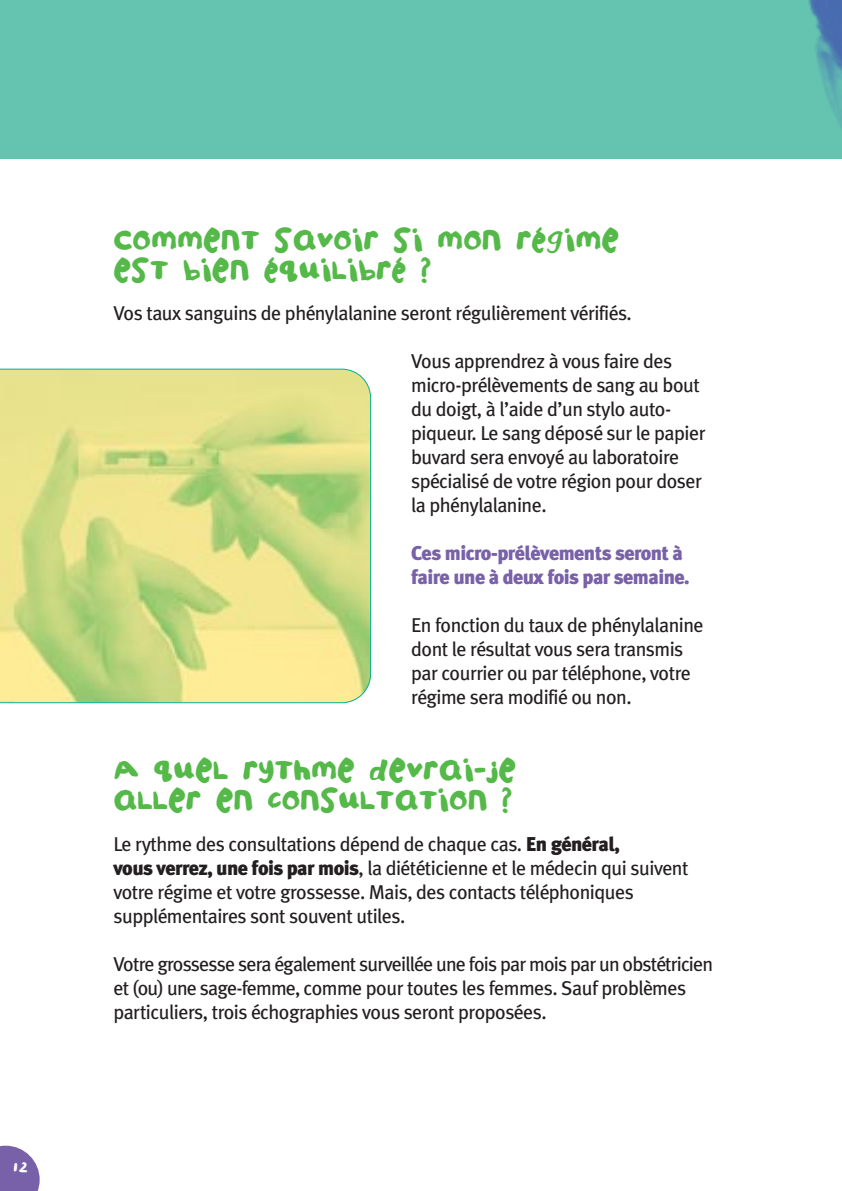
<style>
.page{position:relative;width:842px;height:1191px;background:#fff}
.page>*{position:absolute;margin:0;border:0;box-sizing:border-box;transform-origin:0 0}
.t1{font:26px/30px "Childs Play Age Nine";color:#54b948}
.t2{font:20px/24px "Meta Plus";letter-spacing:-.025em;color:#231f20}
.t3{font:900 20px/24px "Meta Plus";letter-spacing:-.03em;color:#7961aa}
.t4{font:16px "Childs Play Age Nine";color:#fff}
.s1{font-weight:900}
</style>
<div class="page">
<div style="left:0;top:0;width:842px;height:159px;background:#64c4af"></div>
<img style="left:808px;top:0;width:34px;height:128px">
<svg style="left:0;top:1145px;width:40px;height:46px;background:#8e7ab7"></svg>
<svg style="left:0;top:368px;width:371px;height:335px;background:#d7dd87"></svg>
<p class="t4" style="left:12px;top:1160px;width:17px">12</p>
<h1 class="t1" style="left:113px;top:226px;width:507px">COMMENT SAVOIR SI MON RÉGIME<br>EST BIEN ÉQUILIBRÉ ?</h1>
<p class="t2" style="left:113px;top:303px;width:520px">Vos taux sanguins de phénylalanine seront régulièrement vérifiés.</p>
<p class="t2" style="left:411px;top:351px;width:296px">Vous apprendrez à vous faire des micro-prélèvements de sang au bout du doigt, à l’aide d’un stylo auto&shy;piqueur. Le sang déposé sur le papier buvard sera envoyé au laboratoire spécialisé de votre région pour doser la phénylalanine.</p>
<p class="t3" style="left:411px;top:543px;width:280px">Ces micro-prélèvements seront à faire une à deux fois par semaine.</p>
<p class="t2" style="left:411px;top:615px;width:294px">En fonction du taux de phénylalanine dont le résultat vous sera transmis par courrier ou par téléphone, votre régime sera modifié ou non.</p>
<h1 class="t1" style="left:113px;top:757px;width:404px">A QUEL RYTHME DEVRAI-JE<br>ALLER EN CONSULTATION ?</h1>
<p class="t2" style="left:113px;top:834px;width:577px">Le rythme des consultations dépend de chaque cas. <span class="s1">En général,<br>vous verrez, une fois par mois</span>, la diététicienne et le médecin qui suivent votre régime et votre grossesse. Mais, des contacts téléphoniques supplémentaires sont souvent utiles.</p>
<p class="t2" style="left:113px;top:954px;width:601px">Votre grossesse sera également surveillée une fois par mois par un obstétricien et (ou) une sage-femme, comme pour toutes les femmes. Sauf problèmes particuliers, trois échographies vous seront proposées.</p>
</div>
